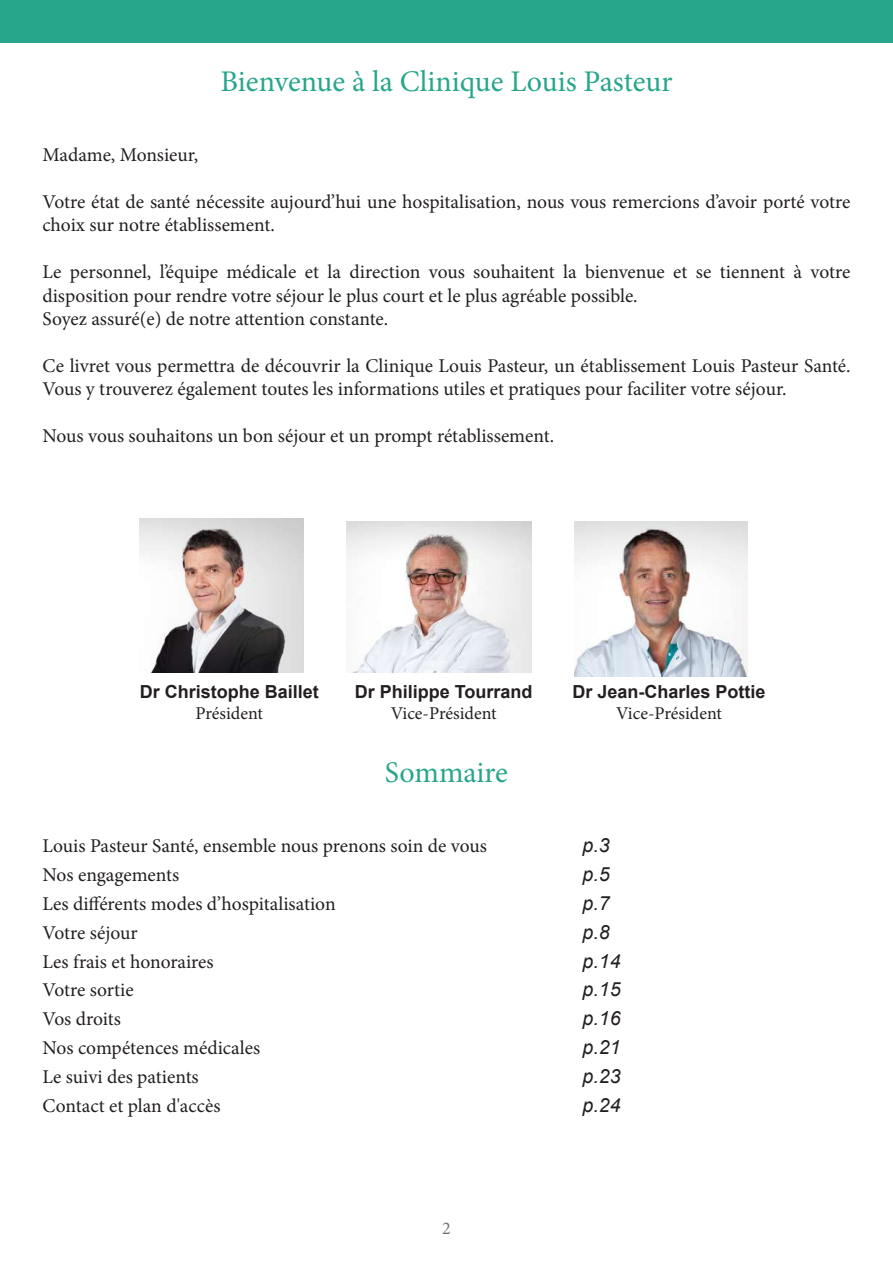
<style>
.page{position:relative;width:893px;height:1263px;background:#fff}
.page>*{position:absolute;margin:0;border:0;box-sizing:border-box;transform-origin:0 0}
.t1{font:30px "Minion Pro";color:#27a68c}
.t2{font:19.5px/23.4px "Minion Pro";color:#231f20}
.t3{font:italic 19.5px "Arial";color:#231f20}
.t4{font:700 18px "Arial";color:#231f20}
.t5{font:18px "Minion Pro";color:#231f20}
.t6{font:18px "Minion Pro";color:#747275}
</style>
<div class="page">
<div style="left:0;top:0;width:893px;height:43px;background:#27a68c"></div>
<img style="left:575px;top:522px;width:172px;height:154px">
<img style="left:139px;top:519px;width:165px;height:154px">
<img style="left:347px;top:522px;width:184px;height:150px">
<h1 class="t1" style="left:220px;top:61px;width:454px">Bienvenue à la Clinique Louis Pasteur</h1>
<p class="t2" style="left:43px;top:143px;width:157px">Madame, Monsieur,</p>
<p class="t2" style="left:43px;top:190px;width:809px">Votre état de santé nécessite aujourd’hui une hospitalisation, nous vous remercions d’avoir porté votre choix sur notre établissement.</p>
<p class="t2" style="left:43px;top:260px;width:809px">Le personnel, l’équipe médicale et la direction vous souhaitent la bienvenue et se tiennent à votre disposition pour rendre votre séjour le plus court et le plus agréable possible.<br>Soyez assuré(e) de notre attention constante.</p>
<p class="t2" style="left:43px;top:354px;width:809px">Ce livret vous permettra de découvrir la Clinique Louis Pasteur, un établissement Louis Pasteur Santé.<br>Vous y trouverez également toutes les informations utiles et pratiques pour faciliter votre séjour.</p>
<p class="t2" style="left:43px;top:424px;width:513px">Nous vous souhaitons un bon séjour et un prompt rétablissement.</p>
<p class="t4" style="left:140px;top:679px;width:181px">Dr Christophe Baillet</p>
<p class="t5" style="left:195px;top:701px;width:69px">Président</p>
<p class="t4" style="left:355px;top:679px;width:179px">Dr Philippe Tourrand</p>
<p class="t5" style="left:391px;top:701px;width:107px">Vice-Président</p>
<h1 class="t1" style="left:385px;top:752px;width:125px">Sommaire</h1>
<p class="t4" style="left:573px;top:679px;width:195px">Dr Jean-Charles Pottie</p>
<p class="t5" style="left:616px;top:701px;width:107px">Vice-Président</p>
<p class="t2" style="left:43px;top:834px;width:446px">Louis Pasteur Santé, ensemble nous prenons soin de vous</p>
<p class="t3" style="left:583px;top:833px;width:29px">p.3</p>
<p class="t2" style="left:43px;top:863px;width:138px">Nos engagements</p>
<p class="t3" style="left:583px;top:862px;width:29px">p.5</p>
<p class="t2" style="left:43px;top:892px;width:295px">Les différents modes d’hospitalisation</p>
<p class="t3" style="left:583px;top:890px;width:29px">p.7</p>
<p class="t2" style="left:43px;top:921px;width:97px">Votre séjour</p>
<p class="t3" style="left:583px;top:919px;width:29px">p.8</p>
<p class="t2" style="left:43px;top:950px;width:173px">Les frais et honoraires</p>
<p class="t3" style="left:583px;top:948px;width:39px">p.14</p>
<p class="t2" style="left:43px;top:978px;width:93px">Votre sortie</p>
<p class="t3" style="left:583px;top:977px;width:39px">p.15</p>
<p class="t2" style="left:43px;top:1007px;width:80px">Vos droits</p>
<p class="t3" style="left:583px;top:1006px;width:39px">p.16</p>
<p class="t2" style="left:43px;top:1036px;width:219px">Nos compétences médicales</p>
<p class="t3" style="left:583px;top:1034px;width:39px">p.21</p>
<p class="t2" style="left:43px;top:1065px;width:158px">Le suivi des patients</p>
<p class="t3" style="left:583px;top:1063px;width:39px">p.23</p>
<p class="t2" style="left:43px;top:1094px;width:179px">Contact et plan d'accès</p>
<p class="t3" style="left:583px;top:1092px;width:39px">p.24</p>
<p class="t6" style="left:442px;top:1216px;width:10px">2</p>
</div>
